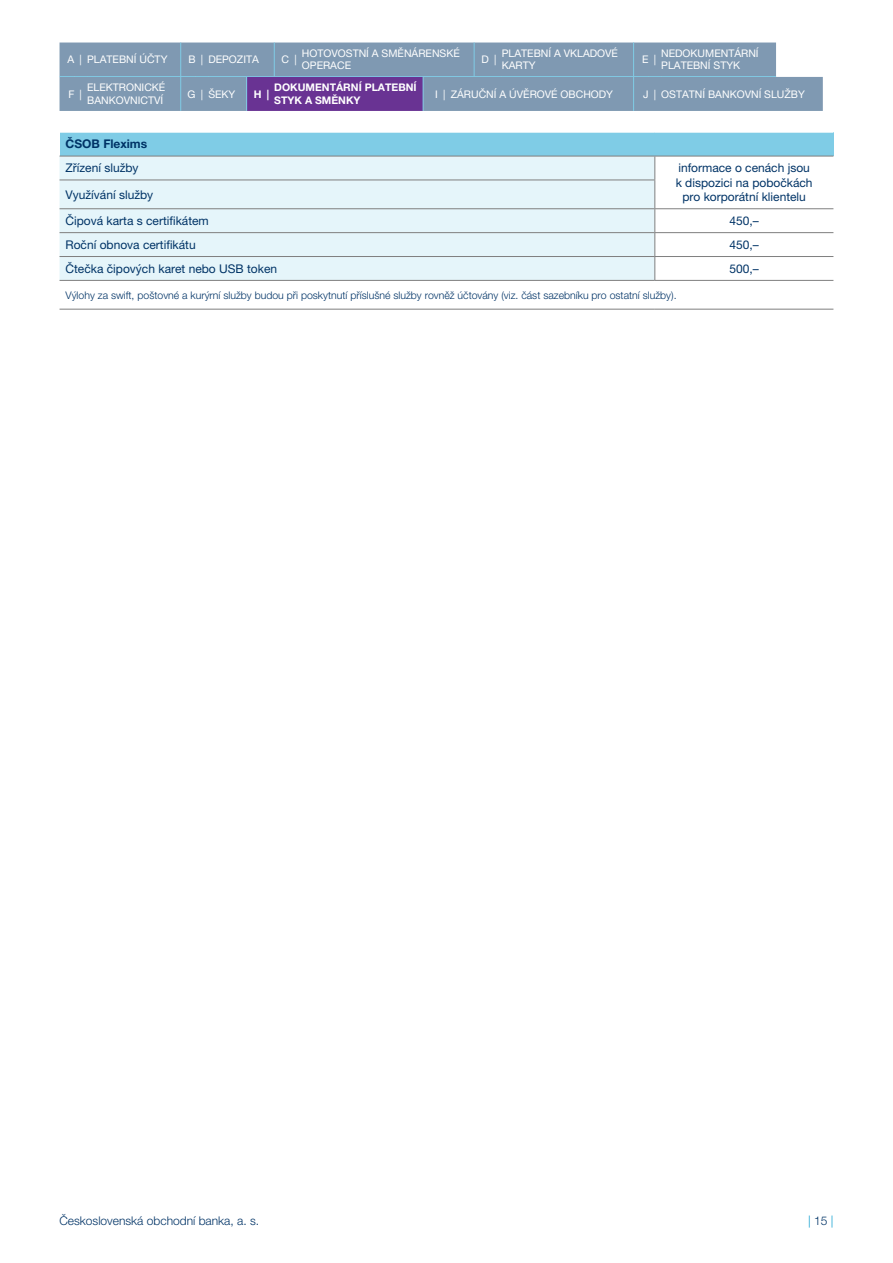
<style>
.page{position:relative;width:893px;height:1263px;background:#fff}
.page>*{position:absolute;margin:0;border:0;box-sizing:border-box;transform-origin:0 0}
.Normal_polozka{font:12px "Helvetica Neue LT Pro";color:#036}
.Normal_polozka_upros{font:12px/14.4px "Helvetica Neue LT Pro";color:#036}
.t1{font:300 12px "Helvetica Neue LT Pro";color:#036}
.Nadpis_hlavni_3{font:700 12px "Helvetica Neue LT Pro";color:#036}
.t2{font:300 12px "Helvetica Neue LT Pro";color:#0099cd}
.t3{font:10.5px/12.6px "Helvetica Neue LT Pro";color:#fff}
.Normal_poznamka_bez{font:300 10.5px "Helvetica Neue LT Pro";color:#036}
.t4{font:700 10.5px/12.6px "Helvetica Neue LT Pro";color:#fff}
.s1{color:#036}
</style>
<div class="page">
<div style="left:60px;top:132px;width:773px;height:24px;background:#7fcce6"></div>
<div style="left:60px;top:157px;width:594px;height:51px;background:#e5f5fa"></div>
<svg style="left:60px;top:209px;width:773px;height:100px;fill:#e5f5fa"></svg>
<hr style="left:60px;top:132px;width:595px;height:1px;background:#fff">
<hr style="left:655px;top:132px;width:178px;height:1px;background:#fff">
<hr style="left:60px;top:156px;width:595px;height:1px;background:#7f7f7f">
<hr style="left:655px;top:156px;width:178px;height:1px;background:#7f7f7f">
<hr style="left:60px;top:180px;width:595px;height:1px;background:#7f7f7f">
<hr style="left:60px;top:232px;width:595px;height:1px;background:#7f7f7f">
<hr style="left:655px;top:232px;width:178px;height:1px;background:#7f7f7f">
<hr style="left:60px;top:256px;width:595px;height:1px;background:#7f7f7f">
<hr style="left:655px;top:256px;width:178px;height:1px;background:#7f7f7f">
<hr style="left:60px;top:309px;width:595px;height:1px;background:#7f7f7f">
<hr style="left:655px;top:309px;width:178px;height:1px;background:#7f7f7f">
<hr style="left:60px;top:208px;width:595px;height:1px;background:#7f7f7f">
<hr style="left:655px;top:208px;width:178px;height:1px;background:#7f7f7f">
<svg style="left:654px;top:156px;width:1px;height:124px"></svg>
<hr style="left:60px;top:280px;width:595px;height:1px;background:#7f7f7f">
<hr style="left:655px;top:280px;width:178px;height:1px;background:#7f7f7f">
<svg style="left:60px;top:43px;width:763px;height:68px;background:#8091b1"></svg>
<hr style="left:633px;top:77px;width:1px;height:34px;background:#80cce6">
<hr style="left:246px;top:77px;width:1px;height:34px;background:#80cce6">
<hr style="left:423px;top:77px;width:1px;height:34px;background:#80cce6">
<hr style="left:180px;top:77px;width:1px;height:34px;background:#80cce6">
<p class="t3" style="left:68px;top:53px;width:8px">A</p>
<p class="t3" style="left:80px;top:53px;width:4px">|</p>
<p class="t3" style="left:87px;top:53px;width:82px">PLATEBNÍ ÚČTY</p>
<p class="t3" style="left:188px;top:53px;width:9px">B</p>
<p class="t3" style="left:201px;top:53px;width:4px">|</p>
<p class="t3" style="left:208px;top:53px;width:52px">DEPOZITA</p>
<p class="t3" style="left:282px;top:53px;width:9px">C</p>
<p class="t3" style="left:294px;top:53px;width:4px">|</p>
<p class="t3" style="left:302px;top:47px;width:159px">HOTOVOSTNÍ A SMĚNÁRENSKÉ<br>OPERACE</p>
<p class="t3" style="left:482px;top:53px;width:9px">D</p>
<p class="t3" style="left:494px;top:53px;width:4px">|</p>
<p class="t3" style="left:502px;top:47px;width:118px">PLATEBNÍ A VKLADOVÉ<br>KARTY</p>
<p class="t3" style="left:642px;top:53px;width:8px">E</p>
<p class="t3" style="left:654px;top:53px;width:4px">|</p>
<p class="t3" style="left:661px;top:47px;width:99px">NEDOKUMENTÁRNÍ<br>PLATEBNÍ STYK</p>
<p class="t3" style="left:68px;top:88px;width:8px">F</p>
<p class="t3" style="left:80px;top:88px;width:4px">|</p>
<p class="t3" style="left:87px;top:81px;width:80px">ELEKTRONICKÉ<br>BANKOVNICTVÍ</p>
<p class="t3" style="left:188px;top:88px;width:9px">G</p>
<p class="t3" style="left:201px;top:88px;width:4px">|</p>
<p class="t3" style="left:208px;top:88px;width:29px">ŠEKY</p>
<p class="t4" style="left:254px;top:87px;width:9px">H</p>
<p class="t4" style="left:267px;top:87px;width:4px">|</p>
<p class="t4" style="left:274px;top:81px;width:144px">DOKUMENTÁRNÍ PLATEBNÍ<br>STYK A SMĚNKY</p>
<p class="t3" style="left:435px;top:88px;width:4px">I</p>
<p class="t3" style="left:443px;top:88px;width:4px">|</p>
<p class="t3" style="left:451px;top:88px;width:164px">ZÁRUČNÍ A ÚVĚROVÉ OBCHODY</p>
<p class="t3" style="left:643px;top:88px;width:7px">J</p>
<p class="t3" style="left:654px;top:88px;width:4px">|</p>
<p class="t3" style="left:661px;top:88px;width:145px">OSTATNÍ BANKOVNÍ SLUŽBY</p>
<p class="Nadpis_hlavni_3" style="left:66px;top:137px;width:83px">ČSOB Flexims</p>
<p class="Normal_polozka" style="left:66px;top:161px;width:75px">Zřízení služby</p>
<p class="Normal_polozka_upros" style="left:676px;top:161px;width:138px">informace o cenách jsou k dispozici na pobočkách</p>
<p class="Normal_polozka" style="left:66px;top:187px;width:89px">Využívání služby</p>
<p class="Normal_polozka_upros" style="left:682px;top:189px;width:125px">pro korporátní klientelu</p>
<p class="Normal_polozka" style="left:66px;top:214px;width:145px">Čipová karta s certifikátem</p>
<p class="Normal_polozka_upros" style="left:729px;top:213px;width:31px">450,–</p>
<p class="Normal_polozka" style="left:66px;top:237px;width:132px">Roční obnova certifikátu</p>
<p class="Normal_polozka_upros" style="left:729px;top:237px;width:31px">450,–</p>
<p class="Normal_polozka" style="left:66px;top:261px;width:213px">Čtečka čipových karet nebo USB token</p>
<p class="Normal_polozka_upros" style="left:729px;top:261px;width:31px">500,–</p>
<p class="Normal_poznamka_bez" style="left:66px;top:288px;width:612px">Výlohy za swift, poštovné a kurýrní služby budou při poskytnutí příslušné služby rovněž účtovány (viz. část sazebníku pro ostatní služby).</p>
<p class="t1" style="left:60px;top:1213px;width:201px">Československá obchodní banka, a. s.</p>
<p class="t2" style="left:808px;top:1213px;width:27px">| <span class="s1">15</span> |</p>
</div>
